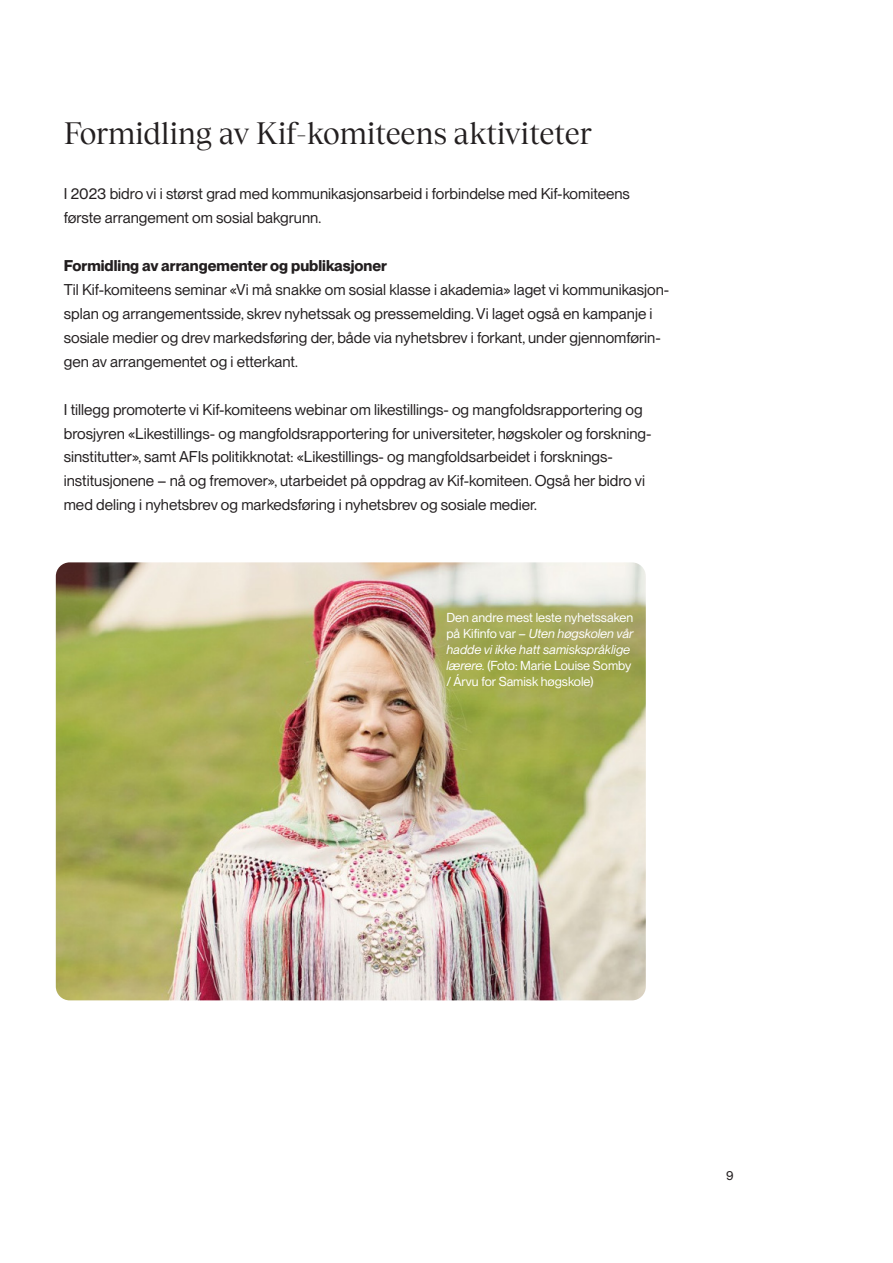
<style>
.page{position:relative;width:893px;height:1263px;background:#fff}
.page>*{position:absolute;margin:0;border:0;box-sizing:border-box;transform-origin:0 0}
.H2__20_4_24pt{font:30.6px "Tobias TRIAL";color:#231f20}
.Brødtekst__10_2_12pt{font:15.3px/23.9px "PP Neue Montreal";color:#231f20}
.Brødtekst__10_2_12pt-2{font:700 15.3px "PP Neue Montreal";color:#231f20}
.Datatekst__8_5_10pt{font:12.75px/15.9px "PP Neue Montreal";color:#fff}
.Datatekst__8_5_10pt-2{font:12.75px "PP Neue Montreal";color:#231f20}
.s1{font-style:italic}
</style>
<div class="page">
<img style="left:56px;top:562px;width:590px;height:438px">
<p class="H2__20_4_24pt" style="left:64px;top:109px;width:530px">Formidling av Kif-komiteens aktiviteter</p>
<p class="Brødtekst__10_2_12pt" style="left:64px;top:182px;width:568px">I 2023 bidro vi i størst grad med kommunikasjonsarbeid i forbindelse med Kif-komiteens første arrangement om sosial bakgrunn.</p>
<p class="Brødtekst__10_2_12pt-2" style="left:64px;top:256px;width:325px">Formidling av arrangementer og publikasjoner</p>
<p class="Brødtekst__10_2_12pt" style="left:64px;top:278px;width:607px">Til Kif-komiteens seminar «Vi må snakke om sosial klasse i akademia» laget vi kommunikasjon&shy;splan og arrangementsside, skrev nyhetssak og pressemelding. Vi laget også en kampanje i sosiale medier og drev markedsføring der, både via nyhetsbrev i forkant, under gjennomførin&shy;gen av arrangementet og i etterkant.</p>
<p class="Brødtekst__10_2_12pt" style="left:64px;top:397px;width:589px">I tillegg promoterte vi Kif-komiteens webinar om likestillings- og mangfoldsrapportering og brosjyren «Likestillings- og mangfoldsrapportering for universiteter, høgskoler og forskning&shy;sinstitutter», samt AFIs politikknotat: «Likestillings- og mangfoldsarbeidet i forsknings-</p>
<p class="Brødtekst__10_2_12pt" style="left:64px;top:469px;width:583px">institusjonene – nå og fremover», utarbeidet på oppdrag av Kif-komiteen. Også her bidro vi med deling i nyhetsbrev og markedsføring i nyhetsbrev og sosiale medier.</p>
<p class="Datatekst__8_5_10pt" style="left:446px;top:609px;width:188px">Den andre mest leste nyhetssaken på Kifinfo var <span class="s1">– Uten høgskolen vår hadde vi ikke hatt samiskspråklige lærere.</span> (Foto: Marie Louise Somby / Árvu for Samisk høgskole)</p>
<p class="Datatekst__8_5_10pt-2" style="left:726px;top:1168px;width:9px">9</p>
</div>
